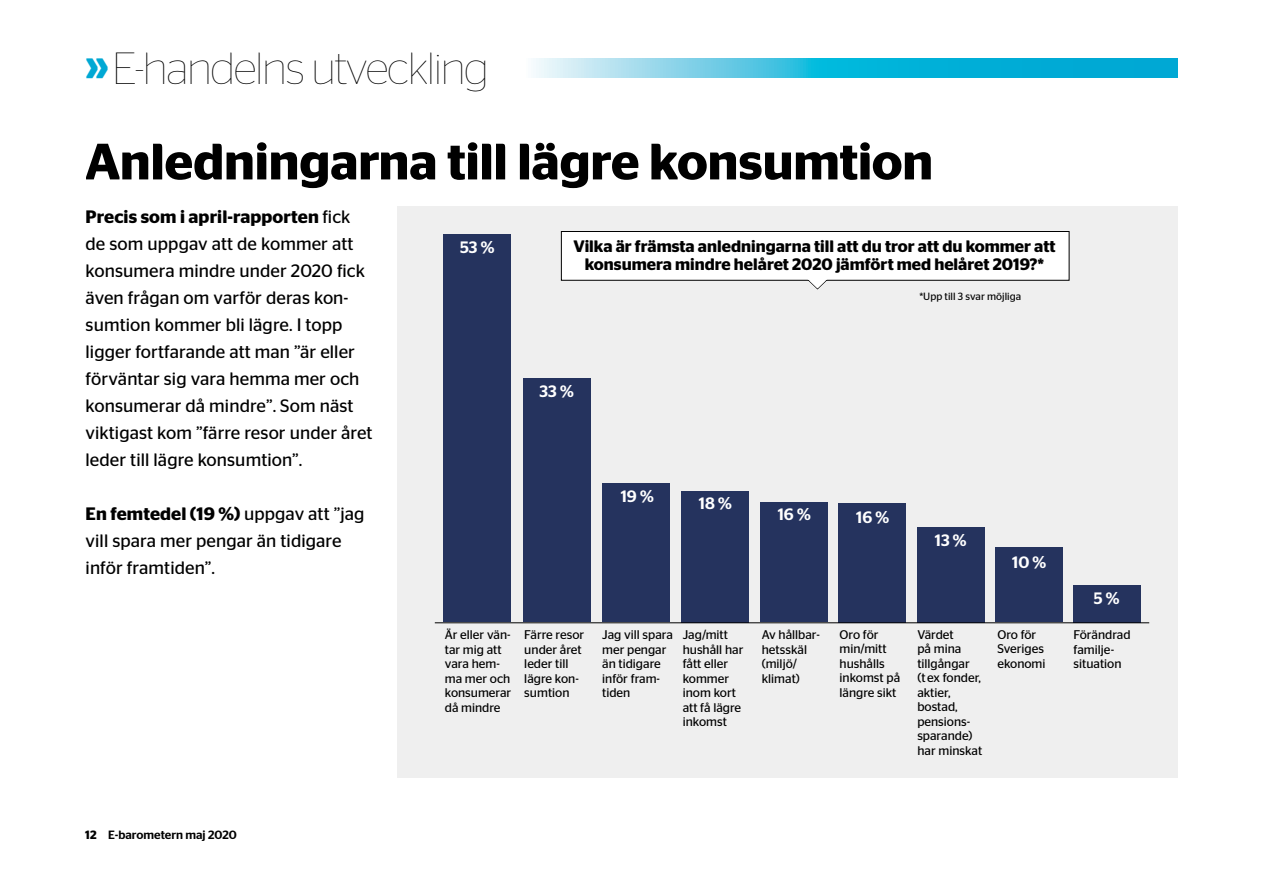
<style>
.page{position:relative;width:1263px;height:893px;background:#fff}
.page>*{position:absolute;margin:0;border:0;box-sizing:border-box;transform-origin:0 0}
.t1{font:600 51px "Stag Sans";letter-spacing:-.005em;color:#000}
.t2{font:100 45px "Stag Sans";letter-spacing:-.03em;color:#000}
.t3{font:18px/27px "Stag Sans";letter-spacing:.005em;color:#000}
.t4{font:600 16.65px/17.5px "Stag Sans";color:#000;text-align:center}
.t5{font:500 16.5px "Stag Sans";color:#fff}
.t6{font:12.6px/14.5px "Stag Sans";color:#000}
.t7{font:500 12px "Stag Sans";color:#000}
.t8{font:10.5px "Stag Sans";color:#000}
.s1{font-weight:600;color:#00a8d4}
.s2{font-weight:600}
</style>
<div class="page">
<div style="left:398px;top:206px;width:780px;height:572px;background:#efefef"></div>
<svg style="left:533px;top:58px;width:645px;height:19px"></svg>
<div style="left:523px;top:378px;width:67px;height:244px;background:#25335e"></div>
<div style="left:916px;top:527px;width:68px;height:95px;background:#25335e"></div>
<div style="left:994px;top:547px;width:68px;height:75px;background:#25335e"></div>
<div style="left:760px;top:502px;width:68px;height:120px;background:#25335e"></div>
<div style="left:1073px;top:585px;width:68px;height:37px;background:#25335e"></div>
<div style="left:602px;top:483px;width:68px;height:139px;background:#25335e"></div>
<div style="left:681px;top:491px;width:68px;height:131px;background:#25335e"></div>
<div style="left:838px;top:504px;width:68px;height:119px;background:#25335e"></div>
<div style="left:443px;top:234px;width:68px;height:388px;background:#25335e"></div>
<hr style="left:435px;top:622px;width:714px;height:1px;background:#000">
<div style="left:561px;top:231px;width:508px;height:49px;background:#fff"></div>
<div style="left:561px;top:231px;width:508px;height:49px;border:1px solid #000"></div>
<svg style="left:805px;top:278px;width:24px;height:12px"></svg>
<h2 class="t2" style="left:85px;top:44px;width:405px"><span class="s1">»</span>E-handelns utveckling</h2>
<h1 class="t1" style="left:85px;top:132px;width:849px">Anledningarna till lägre konsumtion</h1>
<p class="t3" style="left:86px;top:203px;width:288px"><span class="s2">Precis som i april-rapporten</span> fick de som uppgav att de kommer att konsumera mindre under 2020 fick även frågan om varför deras kon&shy;sumtion kommer bli lägre. I topp ligger fortfarande att man ”är eller förväntar sig vara hemma mer och konsumerar då mindre”. Som näst viktigast kom ”färre resor under året leder till lägre konsumtion”.</p>
<h3 class="t3" style="left:86px;top:500px;width:280px"><span class="s2">En femtedel (19 %)</span> uppgav att ”jag vill spara mer pengar än tidigare inför framtiden”.</h3>
<h3 class="t5" style="left:460px;top:238px;width:36px">53 %</h3>
<h3 class="t4" style="left:573px;top:237px;width:483px">Vilka är främsta anledningarna till att du tror att du kommer att konsumera mindre helåret 2020 jämfört med helåret 2019?*</h3>
<p class="t8" style="left:919px;top:290px;width:103px">*Upp till 3 svar möjliga</p>
<h3 class="t5" style="left:540px;top:382px;width:36px">33 %</h3>
<h3 class="t5" style="left:621px;top:487px;width:35px">19 %</h3>
<h3 class="t5" style="left:699px;top:494px;width:34px">18 %</h3>
<h3 class="t5" style="left:778px;top:505px;width:35px">16 %</h3>
<h3 class="t5" style="left:856px;top:507px;width:35px">16 %</h3>
<h3 class="t5" style="left:935px;top:531px;width:33px">13 %</h3>
<h3 class="t5" style="left:1012px;top:552px;width:36px">10 %</h3>
<p class="t6" style="left:445px;top:627px;width:68px">Är eller vän&shy;tar mig att vara hem&shy;ma mer och konsumerar då mindre</p>
<p class="t6" style="left:524px;top:627px;width:61px">Färre resor under året leder till lägre kon&shy;sumtion</p>
<p class="t6" style="left:602px;top:627px;width:72px">Jag vill spara mer pengar än tidigare inför fram&shy;tiden</p>
<p class="t6" style="left:683px;top:627px;width:62px">Jag/mitt hushåll har fått eller kommer inom kort att få lägre inkomst</p>
<p class="t6" style="left:762px;top:627px;width:60px">Av hållbar&shy;hetsskäl (miljö/ klimat)</p>
<p class="t6" style="left:839px;top:627px;width:62px">Oro för min/mitt hushålls inkomst på längre sikt</p>
<p class="t6" style="left:917px;top:627px;width:66px">Värdet<br>på mina tillgångar (tex fonder, aktier, bostad, pensions&shy;sparande) har minskat</p>
<p class="t6" style="left:997px;top:627px;width:50px">Oro för<br>Sveriges ekonomi</p>
<h3 class="t5" style="left:1094px;top:588px;width:27px">5 %</h3>
<p class="t6" style="left:1073px;top:627px;width:59px">Förändrad familje&shy;situation</p>
<p class="t7" style="left:85px;top:828px;width:153px"><span class="s2">12</span> E-barometern maj 2020</p>
</div>
